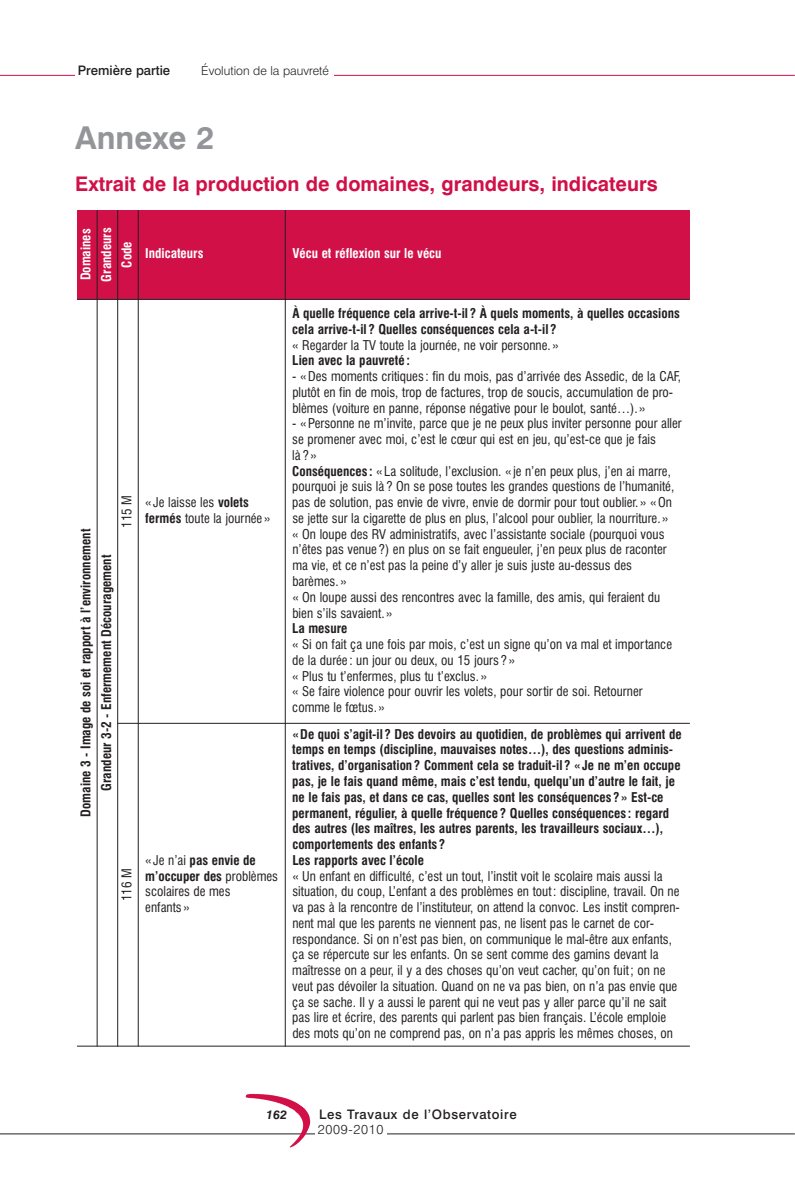
<style>
.page{position:relative;width:795px;height:1193px;background:#fff}
.page>*{position:absolute;margin:0;border:0;box-sizing:border-box;transform-origin:0 0}
.t1{font:700 31.5px "Swiss 721 BT";color:#939598}
.t2{font:700 20.12px "Swiss 721 BT";color:#d11048}
.t3{font:condensed 13.12px/15.8px "Swiss 721 BT";color:#231f20}
.t4{font:700 condensed 13.12px/15.8px "Swiss 721 BT";color:#231f20}
.t5{font:700 condensed 13.12px/20.5px "Swiss 721 BT";color:#fff;text-align:center}
.t6{font:500 13.12px "Swiss 721 BT";letter-spacing:.05em;color:#231f20}
.t7{font:500 13.12px "Swiss 721 BT";color:#231f20}
.t8{font:300 13.12px "Swiss 721 BT";letter-spacing:.05em;color:#231f20}
.t9{font:300 12.25px "Swiss 721 BT";color:#231f20}
.t10{font:italic 700 12.25px "Swiss 721 BT";color:#231f20}
.s1{font-weight:700}
</style>
<div class="page">
<hr style="left:0;top:1133px;width:794px;height:1px;background:#231f20">
<div style="left:77px;top:210px;width:20px;height:89px;background:#d11048"></div>
<div style="left:97px;top:210px;width:21px;height:89px;background:#d11048"></div>
<div style="left:118px;top:210px;width:20px;height:89px;background:#d11048"></div>
<div style="left:138px;top:210px;width:147px;height:89px;background:#d11048"></div>
<div style="left:285px;top:210px;width:405px;height:89px;background:#d11048"></div>
<hr style="left:97px;top:210px;width:1px;height:836px;background:#231f20">
<hr style="left:117px;top:210px;width:1px;height:836px;background:#231f20">
<hr style="left:138px;top:210px;width:1px;height:836px;background:#231f20">
<hr style="left:285px;top:210px;width:1px;height:836px;background:#231f20">
<hr style="left:77px;top:299px;width:613px;height:1px;background:#231f20">
<hr style="left:117px;top:722px;width:573px;height:1px;background:#231f20">
<hr style="left:77px;top:1045px;width:613px;height:1px;background:#231f20">
<hr style="left:0;top:75px;width:794px;height:1px;background:#d11048">
<svg style="left:245px;top:1093px;width:65px;height:54px"></svg>
<div style="left:315px;top:1124px;width:72px;height:16px;background:#fff"></div>
<div style="left:75px;top:66px;width:258px;height:19px;background:#fff"></div>
<p class="t7" style="left:78px;top:66px;width:94px">Première partie</p>
<p class="t9" style="left:201px;top:66px;width:129px">Évolution de la pauvreté</p>
<h1 class="t1" style="left:75px;top:126px;width:141px">Annexe 2</h1>
<h2 class="t2" style="left:75px;top:177px;width:584px">Extrait de la production de domaines, grandeurs, indicateurs</h2>
<p class="t5" style="left:77px;top:281px;width:56px;rotate:-90deg">Domaines<br>Grandeurs<br>Code</p>
<p class="t5" style="left:145px;top:244px;width:60px">Indicateurs</p>
<p class="t5" style="left:292px;top:244px;width:151px">Vécu et réflexion sur le vécu</p>
<p class="t4" style="left:77px;top:816px;width:289px;line-height:20.5px;text-align:center;rotate:-90deg">Domaine 3 - Image de soi et rapport à l’environnement<br>Grandeur 3-2 - Enfermement Découragement</p>
<p class="t3" style="left:120px;top:527px;width:34px;rotate:-90deg">115 M</p>
<p class="t3" style="left:145px;top:495px;width:127px">« Je laisse les <span class="s1">volets fermés</span> toute la journée»</p>
<p class="t3" style="left:120px;top:900px;width:34px;rotate:-90deg">116 M</p>
<p class="t3" style="left:145px;top:853px;width:134px">« Je n’ai <span class="s1">pas envie de m’occuper des</span> problèmes scolaires de mes enfants»</p>
<p class="t4" style="left:292px;top:306px;width:389px">À quelle fréquence cela arrive-t-il ? À quels moments, à quelles occasions cela arrive-t-il ? Quelles conséquences cela a-t-il ?</p>
<p class="t3" style="left:292px;top:338px;width:268px">« Regarder la TV toute la journée, ne voir personne.»</p>
<p class="t4" style="left:292px;top:353px;width:119px">Lien avec la pauvreté :</p>
<p class="t3" style="left:292px;top:369px;width:390px">- « Des moments critiques : fin du mois, pas d’arrivée des Assedic, de la CAF, plutôt en fin de mois, trop de factures, trop de soucis, accumulation de pro&shy;blèmes (voiture en panne, réponse négative pour le boulot, santé…). »</p>
<p class="t3" style="left:292px;top:416px;width:391px">- « Personne ne m’invite, parce que je ne peux plus inviter personne pour aller se promener avec moi, c’est le cœur qui est en jeu, qu’est-ce que je fais là?»<br><span class="s1">Conséquences:</span> « La solitude, l’exclusion. « je n’en peux plus, j’en ai marre, pourquoi je suis là ? On se pose toutes les grandes questions de l’humanité, pas de solution, pas envie de vivre, envie de dormir pour tout oublier. » « On se jette sur la cigarette de plus en plus, l’alcool pour oublier, la nourriture.»<br>« On loupe des RV administratifs, avec l’assistante sociale (pourquoi vous n’êtes pas venue?) en plus on se fait engueuler, j’en peux plus de raconter ma vie, et ce n’est pas la peine d’y aller je suis juste au-dessus des barèmes.»<br>« On loupe aussi des rencontres avec la famille, des amis, qui feraient du bien s’ils savaient. »</p>
<p class="t4" style="left:292px;top:621px;width:57px">La mesure</p>
<p class="t3" style="left:292px;top:637px;width:381px">« Si on fait ça une fois par mois, c’est un signe qu’on va mal et importance de la durée: un jour ou deux, ou 15 jours ?»<br>« Plus tu t’enfermes, plus tu t’exclus. »<br>« Se faire violence pour ouvrir les volets, pour sortir de soi. Retourner comme le fœtus. »</p>
<p class="t4" style="left:292px;top:727px;width:391px">« De quoi s’agit-il ? Des devoirs au quotidien, de problèmes qui arrivent de temps en temps (discipline, mauvaises notes…), des questions adminis&shy;tratives, d’organisation ? Comment cela se traduit-il ? « Je ne m’en occupe pas, je le fais quand même, mais c’est tendu, quelqu’un d’autre le fait, je ne le fais pas, et dans ce cas, quelles sont les conséquences? » Est-ce permanent, régulier, à quelle fréquence? Quelles conséquences: regard des autres (les maîtres, les autres parents, les travailleurs sociaux…), comportements des enfants ?<br>Les rapports avec l’école</p>
<p class="t3" style="left:292px;top:868px;width:389px">« Un enfant en difficulté, c’est un tout, l’instit voit le scolaire mais aussi la situation, du coup, L’enfant a des problèmes en tout : discipline, travail. On ne va pas à la rencontre de l’instituteur, on attend la convoc. Les instit compren&shy;nent mal que les parents ne viennent pas, ne lisent pas le carnet de cor&shy;respondance. Si on n’est pas bien, on communique le mal-être aux enfants, ça se répercute sur les enfants. On se sent comme des gamins devant la maîtresse on a peur, il y a des choses qu’on veut cacher, qu’on fuit ; on ne veut pas dévoiler la situation. Quand on ne va pas bien, on n’a pas envie que ça se sache. Il y a aussi le parent qui ne veut pas y aller parce qu’il ne sait pas lire et écrire, des parents qui parlent pas bien français. L’école emploie des mots qu’on ne comprend pas, on n’a pas appris les mêmes choses, on</p>
<p class="t10" style="left:266px;top:1110px;width:22px">162</p>
<p class="t6" style="left:319px;top:1109px;width:199px">Les Travaux de l’Observatoire</p>
<p class="t8" style="left:318px;top:1124px;width:67px">2009-2010</p>
</div>
